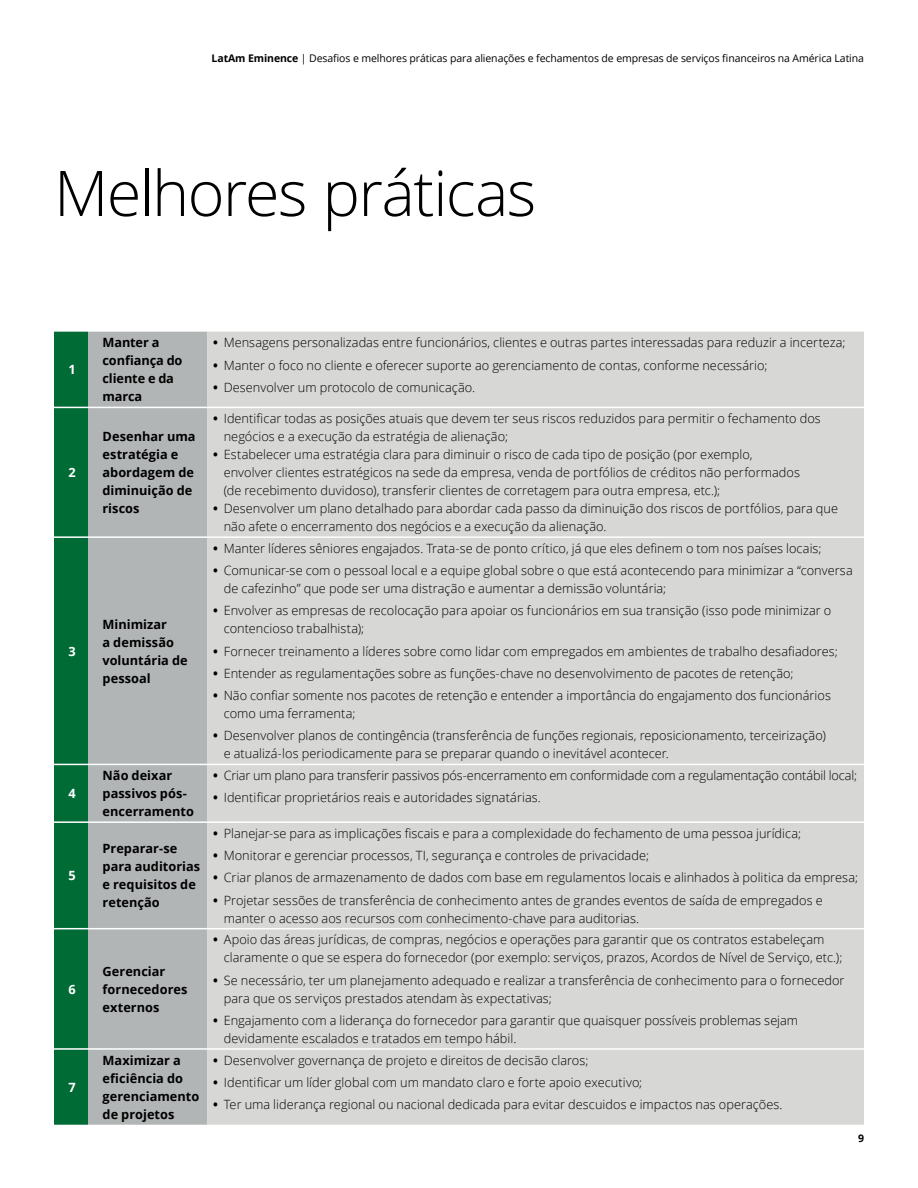
<style>
.page{position:relative;width:918px;height:1188px;background:#fff}
.page>*{position:absolute;margin:0;border:0;box-sizing:border-box;transform-origin:0 0}
.t1{font:300 63px "Open Sans";letter-spacing:-.025em;color:#000}
.t2{font:300 12.75px/18px "Open Sans";letter-spacing:.005em;color:#000}
.t3{font:700 12.75px/18px "Open Sans";color:#000}
.t4{font:700 12.75px "Open Sans";color:#fff}
.t5{font:10.5px "Open Sans";letter-spacing:-.01em;color:#000}
.t6{font:700 10.5px "Open Sans";color:#000}
.s1{font-weight:700}
</style>
<div class="page">
<div style="left:54px;top:332px;width:34px;height:793px;background:#006b35"></div>
<div style="left:88px;top:332px;width:119px;height:793px;background:#b2b5b6"></div>
<div style="left:207px;top:332px;width:657px;height:793px;background:#d7d8d6"></div>
<hr style="left:54px;top:407px;width:34px;height:1px;background:#fff">
<hr style="left:88px;top:407px;width:119px;height:1px;background:#fff">
<hr style="left:207px;top:407px;width:657px;height:1px;background:#fff">
<hr style="left:54px;top:536px;width:34px;height:2px;background:#fff">
<hr style="left:88px;top:536px;width:119px;height:2px;background:#fff">
<hr style="left:207px;top:536px;width:657px;height:2px;background:#fff">
<hr style="left:54px;top:764px;width:34px;height:1px;background:#fff">
<hr style="left:88px;top:764px;width:119px;height:1px;background:#fff">
<hr style="left:207px;top:764px;width:657px;height:1px;background:#fff">
<hr style="left:54px;top:821px;width:34px;height:2px;background:#fff">
<hr style="left:88px;top:821px;width:119px;height:2px;background:#fff">
<hr style="left:207px;top:821px;width:657px;height:2px;background:#fff">
<hr style="left:54px;top:928px;width:34px;height:1px;background:#fff">
<hr style="left:88px;top:928px;width:119px;height:1px;background:#fff">
<hr style="left:207px;top:928px;width:657px;height:1px;background:#fff">
<hr style="left:54px;top:1048px;width:34px;height:2px;background:#fff">
<hr style="left:88px;top:1048px;width:119px;height:2px;background:#fff">
<hr style="left:207px;top:1048px;width:657px;height:2px;background:#fff">
<p class="t5" style="left:212px;top:51px;width:654px"><span class="s1">LatAm Eminence</span> | Desafios e melhores práticas para alienações e fechamentos de empresas de serviços financeiros na América Latina</p>
<h1 class="t1" style="left:54px;top:150px;width:484px">Melhores práticas</h1>
<p class="t4" style="left:69px;top:361px;width:9px">1</p>
<p class="t4" style="left:69px;top:464px;width:9px">2</p>
<p class="t4" style="left:69px;top:642px;width:9px">3</p>
<p class="t4" style="left:69px;top:785px;width:9px">4</p>
<p class="t4" style="left:69px;top:867px;width:9px">5</p>
<p class="t4" style="left:69px;top:980px;width:9px">6</p>
<p class="t4" style="left:69px;top:1078px;width:9px">7</p>
<p class="t3" style="left:103px;top:333px;width:82px">Manter a confiança do cliente e da marca</p>
<p class="t2" style="left:213px;top:333px;width:634px"><span class="s1">•</span> Mensagens personalizadas entre funcionários, clientes e outras partes interessadas para reduzir a incerteza;</p>
<p class="t2" style="left:213px;top:356px;width:556px"><span class="s1">•</span> Manter o foco no cliente e oferecer suporte ao gerenciamento de contas, conforme necessário;</p>
<p class="t2" style="left:213px;top:378px;width:264px"><span class="s1">•</span> Desenvolver um protocolo de comunicação.</p>
<p class="t3" style="left:103px;top:427px;width:95px">Desenhar uma estratégia e abordagem de diminuição de riscos</p>
<p class="t3" style="left:103px;top:615px;width:87px">Minimizar<br>a demissão voluntária de pessoal</p>
<p class="t2" style="left:224px;top:409px;width:599px;text-indent:-11px"><span class="s1">•</span> Identificar todas as posições atuais que devem ter seus riscos reduzidos para permitir o fechamento dos negócios e a execução da estratégia de alienação;</p>
<p class="t2" style="left:224px;top:445px;width:578px;text-indent:-11px"><span class="s1">•</span> Estabelecer uma estratégia clara para diminuir o risco de cada tipo de posição (por exemplo, envolver clientes estratégicos na sede da empresa, venda de portfólios de créditos não performados (de recebimento duvidoso), transferir clientes de corretagem para outra empresa, etc.);</p>
<p class="t2" style="left:224px;top:499px;width:616px;text-indent:-11px"><span class="s1">•</span> Desenvolver um plano detalhado para abordar cada passo da diminuição dos riscos de portfólios, para que não afete o encerramento dos negócios e a execução da alienação.</p>
<p class="t2" style="left:213px;top:539px;width:610px"><span class="s1">•</span> Manter líderes sêniores engajados. Trata-se de ponto crítico, já que eles definem o tom nos países locais;</p>
<p class="t2" style="left:224px;top:561px;width:631px;text-indent:-11px"><span class="s1">•</span> Comunicar-se com o pessoal local e a equipe global sobre o que está acontecendo para minimizar a “conversa de cafezinho” que pode ser uma distração e aumentar a demissão voluntária;</p>
<p class="t2" style="left:224px;top:601px;width:609px;text-indent:-11px"><span class="s1">•</span> Envolver as empresas de recolocação para apoiar os funcionários em sua transição (isso pode minimizar o contencioso trabalhista);</p>
<p class="t2" style="left:213px;top:642px;width:626px"><span class="s1">•</span> Fornecer treinamento a líderes sobre como lidar com empregados em ambientes de trabalho desafiadores;</p>
<p class="t2" style="left:213px;top:664px;width:582px"><span class="s1">•</span> Entender as regulamentações sobre as funções-chave no desenvolvimento de pacotes de retenção;</p>
<p class="t2" style="left:224px;top:686px;width:609px;text-indent:-11px"><span class="s1">•</span> Não confiar somente nos pacotes de retenção e entender a importância do engajamento dos funcionários como uma ferramenta;</p>
<p class="t2" style="left:224px;top:726px;width:604px;text-indent:-11px"><span class="s1">•</span> Desenvolver planos de contingência (transferência de funções regionais, reposicionamento, terceirização) e atualizá-los periodicamente para se preparar quando o inevitável acontecer.</p>
<p class="t3" style="left:103px;top:766px;width:93px">Não deixar passivos pós&shy;encerramento</p>
<p class="t2" style="left:213px;top:766px;width:645px"><span class="s1">•</span> Criar um plano para transferir passivos pós-encerramento em conformidade com a regulamentação contábil local;</p>
<p class="t2" style="left:213px;top:788px;width:329px"><span class="s1">•</span> Identificar proprietários reais e autoridades signatárias.</p>
<p class="t3" style="left:103px;top:839px;width:99px">Preparar-se para auditorias e requisitos de retenção</p>
<p class="t3" style="left:103px;top:962px;width:86px">Gerenciar fornecedores externos</p>
<p class="t2" style="left:213px;top:824px;width:589px"><span class="s1">•</span> Planejar-se para as implicações fiscais e para a complexidade do fechamento de uma pessoa jurídica;</p>
<p class="t2" style="left:213px;top:846px;width:437px"><span class="s1">•</span> Monitorar e gerenciar processos, TI, segurança e controles de privacidade;</p>
<p class="t2" style="left:213px;top:868px;width:646px"><span class="s1">•</span> Criar planos de armazenamento de dados com base em regulamentos locais e alinhados à politica da empresa;</p>
<p class="t2" style="left:224px;top:891px;width:600px;text-indent:-11px"><span class="s1">•</span> Projetar sessões de transferência de conhecimento antes de grandes eventos de saída de empregados e manter o acesso aos recursos com conhecimento-chave para auditorias.</p>
<p class="t2" style="left:224px;top:930px;width:620px;text-indent:-11px"><span class="s1">•</span> Apoio das áreas jurídicas, de compras, negócios e operações para garantir que os contratos estabeleçam claramente o que se espera do fornecedor (por exemplo: serviços, prazos, Acordos de Nível de Serviço, etc.);</p>
<p class="t2" style="left:224px;top:971px;width:622px;text-indent:-11px"><span class="s1">•</span> Se necessário, ter um planejamento adequado e realizar a transferência de conhecimento para o fornecedor para que os serviços prestados atendam às expectativas;</p>
<p class="t2" style="left:224px;top:1011px;width:576px;text-indent:-11px"><span class="s1">•</span> Engajamento com a liderança do fornecedor para garantir que quaisquer possíveis problemas sejam devidamente escalados e tratados em tempo hábil.</p>
<p class="t3" style="left:103px;top:1051px;width:98px">Maximizar a eficiência do gerenciamento de projetos</p>
<p class="t2" style="left:213px;top:1051px;width:377px"><span class="s1">•</span> Desenvolver governança de projeto e direitos de decisão claros;</p>
<p class="t2" style="left:213px;top:1073px;width:431px"><span class="s1">•</span> Identificar um líder global com um mandato claro e forte apoio executivo;</p>
<p class="t2" style="left:213px;top:1095px;width:571px"><span class="s1">•</span> Ter uma liderança regional ou nacional dedicada para evitar descuidos e impactos nas operações.</p>
<p class="t6" style="left:858px;top:1131px;width:7px">9</p>
</div>
